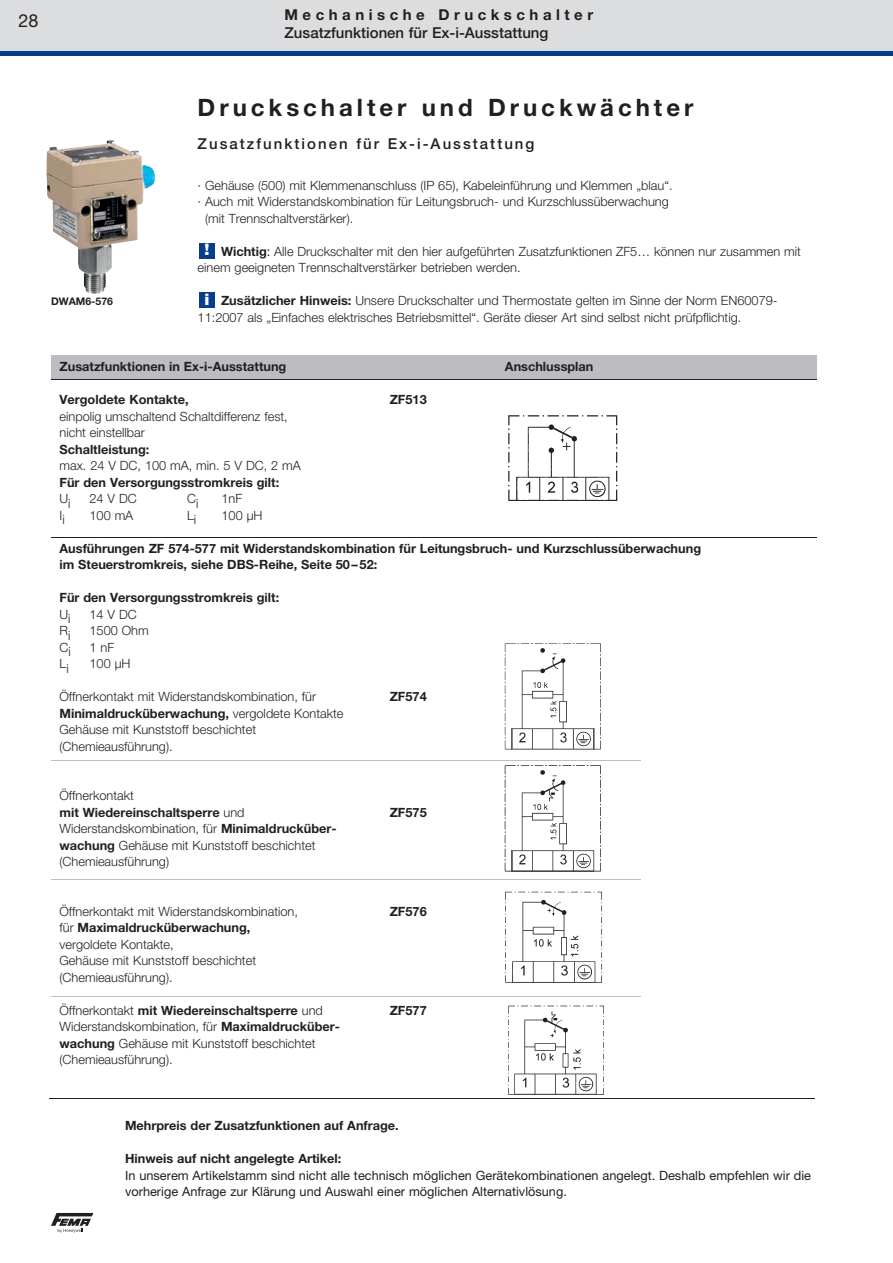
<style>
.page{position:relative;width:893px;height:1263px;background:#fff}
.page>*{position:absolute;margin:0;border:0;box-sizing:border-box;transform-origin:0 0}
.t1{font:700 24px "Helvetica Neue LT Pro";letter-spacing:.165em;color:#231f20}
.t2{font:18px "Helvetica Neue LT Pro";color:#231f20}
.t3{font:900 15.9px "Helvetica Neue LT Pro";color:#fff}
.t4{font:500 15px "Helvetica Neue LT Pro";letter-spacing:.135em;color:#231f20}
.t5{font:500 15px "Helvetica Neue LT Pro";color:#231f20}
.t6{font:700 15px "Helvetica Neue LT Pro";letter-spacing:.3em;color:#231f20}
.t7{font:300 12.75px/16.5px "Helvetica Neue LT Pro";color:#231f20}
.t8{font:700 12.75px/16.5px "Helvetica Neue LT Pro";color:#231f20}
.t9{font:12.75px/16.5px "Helvetica Neue LT Pro";color:#231f20}
.t10{font:700 10.5px "Helvetica Neue LT Pro";color:#231f20}
.s1{font-weight:700}
.s2{font-weight:400}
.s3{font-weight:300}
</style>
<div class="page">
<div style="left:0;top:0;width:893px;height:51px;background:#dcdddf"></div>
<div style="left:51px;top:355px;width:765px;height:25px;background:#bcbdc0"></div>
<img style="left:46px;top:140px;width:110px;height:153px">
<img style="left:508px;top:415px;width:110px;height:86px">
<img style="left:505px;top:891px;width:98px;height:92px">
<img style="left:508px;top:1005px;width:96px;height:90px">
<img style="left:504px;top:644px;width:96px;height:106px">
<img style="left:505px;top:765px;width:96px;height:107px">
<hr style="left:51px;top:379px;width:765px;height:1px;background:#231f20">
<hr style="left:51px;top:537px;width:765px;height:1px;background:#231f20">
<hr style="left:51px;top:760px;width:589px;height:1px;background:#bcbdc0">
<hr style="left:51px;top:879px;width:589px;height:1px;background:#bcbdc0">
<hr style="left:51px;top:996px;width:589px;height:1px;background:#bcbdc0">
<hr style="left:50px;top:1098px;width:765px;height:1px;background:#231f20">
<div style="left:199px;top:292px;width:16px;height:16px;background:#083e89"></div>
<div style="left:199px;top:243px;width:16px;height:16px;background:#083e89"></div>
<hr style="left:0;top:51px;width:893px;height:4px;background:#083e89">
<svg style="left:51px;top:1213px;width:42px;height:20px"></svg>
<h2 class="t2" style="left:19px;top:10px;width:22px">28</h2>
<p class="t6" style="left:284px;top:5px;width:310px">Mechanische Druckschalter</p>
<p class="t5" style="left:284px;top:24px;width:265px">Zusatzfunktionen für Ex-i-Ausstattung</p>
<p class="t10" style="left:51px;top:295px;width:64px">DWAM6-576</p>
<h1 class="t1" style="left:198px;top:92px;width:497px">Druckschalter und Druckwächter</h1>
<p class="t4" style="left:198px;top:134px;width:338px">Zusatzfunktionen für Ex-i-Ausstattung</p>
<p class="t7" style="left:198px;top:177px;width:476px">· Gehäuse (500) mit Klemmenanschluss (IP 65), Kabeleinführung und Klemmen „blau“.</p>
<p class="t7" style="left:198px;top:193px;width:473px">· Auch mit Widerstandskombination für Leitungsbruch- und Kurzschlussüberwachung</p>
<p class="t7" style="left:205px;top:210px;width:150px">(mit Trennschaltverstärker).</p>
<p class="t7" style="left:198px;top:243px;width:605px;text-indent:23px"><span class="s1">Wichtig</span><span class="s2">:</span> Alle Druckschalter mit den hier aufgeführten Zusatzfunktionen ZF5… können nur zusammen mit einem geeigneten Trennschaltverstärker betrieben werden.</p>
<p class="t7" style="left:198px;top:292px;width:581px;text-indent:23px"><span class="s1">Zusätzlicher Hinweis:</span> Unsere Druckschalter und Thermostate gelten im Sinne der Norm EN60079-<br>11:2007 als „Einfaches elektrisches Betriebsmittel“. Geräte dieser Art sind selbst nicht prüfpflichtig.</p>
<p class="t3" style="left:204px;top:240px;width:7px">!</p>
<p class="t3" style="left:204px;top:290px;width:7px">i</p>
<p class="t8" style="left:60px;top:358px;width:228px">Zusatzfunktionen in Ex-i-Ausstattung</p>
<p class="t8" style="left:505px;top:358px;width:90px">Anschlussplan</p>
<p class="t8" style="left:60px;top:391px;width:131px">Vergoldete Kontakte,</p>
<p class="t8" style="left:390px;top:391px;width:39px">ZF513</p>
<p class="t7" style="left:60px;top:408px;width:230px">einpolig umschaltend Schaltdifferenz fest, nicht einstellbar</p>
<p class="t8" style="left:60px;top:441px;width:91px">Schaltleistung:</p>
<p class="t7" style="left:60px;top:457px;width:243px">max. 24 V DC, 100 mA, min. 5 V DC, 2 mA</p>
<p class="t8" style="left:60px;top:474px;width:221px">Für den Versorgungsstromkreis gilt:</p>
<p class="t7" style="left:60px;top:492px;width:13px">Ui</p>
<p class="t7" style="left:90px;top:490px;width:49px">24 V DC</p>
<p class="t7" style="left:187px;top:492px;width:13px">Ci</p>
<p class="t7" style="left:222px;top:490px;width:22px">1nF</p>
<p class="t7" style="left:60px;top:509px;width:7px">Ii</p>
<p class="t7" style="left:90px;top:507px;width:45px">100 mA</p>
<p class="t7" style="left:187px;top:509px;width:11px">Li</p>
<p class="t7" style="left:222px;top:507px;width:42px">100 µH</p>
<p class="t8" style="left:60px;top:540px;width:643px">Ausführungen ZF 574-577 mit Widerstandskombination für Leitungsbruch- und Kurzschlussüberwachung im Steuerstromkreis, siehe DBS-Reihe, Seite 50 – 52:</p>
<p class="t8" style="left:60px;top:589px;width:221px">Für den Versorgungsstromkreis gilt:</p>
<p class="t7" style="left:60px;top:608px;width:13px">Ui</p>
<p class="t7" style="left:90px;top:606px;width:49px">14 V DC</p>
<p class="t7" style="left:60px;top:624px;width:12px">Ri</p>
<p class="t7" style="left:90px;top:622px;width:61px">1500 Ohm</p>
<p class="t7" style="left:60px;top:641px;width:13px">Ci</p>
<p class="t7" style="left:90px;top:639px;width:26px">1 nF</p>
<p class="t7" style="left:60px;top:657px;width:11px">Li</p>
<p class="t7" style="left:90px;top:655px;width:42px">100 µH</p>
<p class="t7" style="left:60px;top:688px;width:258px">Öffnerkontakt mit Widerstandskombination, für</p>
<p class="t8" style="left:390px;top:688px;width:39px">ZF574</p>
<p class="t7" style="left:60px;top:705px;width:286px"><span class="s1">Minimaldrucküberwachung,</span> vergoldete Kontakte<br>Gehäuse mit Kunststoff beschichtet (Chemieausführung).</p>
<p class="t8" style="left:60px;top:787px;width:187px"><span class="s3">Öffnerkontakt<br></span>mit Wiedereinschaltsperre <span class="s3">und</span></p>
<p class="t8" style="left:390px;top:804px;width:39px">ZF575</p>
<p class="t7" style="left:60px;top:820px;width:279px">Widerstandskombination, für <span class="s1">Minimaldrucküber&shy;wachung</span> Gehäuse mit Kunststoff beschichtet (Chemieausführung)</p>
<p class="t7" style="left:60px;top:903px;width:240px">Öffnerkontakt mit Widerstandskombination,</p>
<p class="t8" style="left:390px;top:903px;width:39px">ZF576</p>
<p class="t7" style="left:60px;top:919px;width:198px">für <span class="s1">Maximaldrucküberwachung, </span>vergoldete Kontakte,<br>Gehäuse mit Kunststoff beschichtet (Chemieausführung).</p>
<p class="t8" style="left:60px;top:1002px;width:265px"><span class="s3">Öffnerkontakt</span> mit Wiedereinschaltsperre <span class="s3">und</span></p>
<p class="t8" style="left:390px;top:1002px;width:39px">ZF577</p>
<p class="t7" style="left:60px;top:1018px;width:282px">Widerstandskombination, für <span class="s1">Maximaldrucküber&shy;wachung</span> Gehäuse mit Kunststoff beschichtet (Chemieausführung).</p>
<p class="t8" style="left:125px;top:1117px;width:275px">Mehrpreis der Zusatzfunktionen auf Anfrage.</p>
<p class="t8" style="left:125px;top:1150px;width:218px">Hinweis auf nicht angelegte Artikel:</p>
<p class="t9" style="left:125px;top:1167px;width:688px">In unserem Artikelstamm sind nicht alle technisch möglichen Gerätekombinationen angelegt. Deshalb empfehlen wir die vorherige Anfrage zur Klärung und Auswahl einer möglichen Alternativlösung.</p>
</div>
